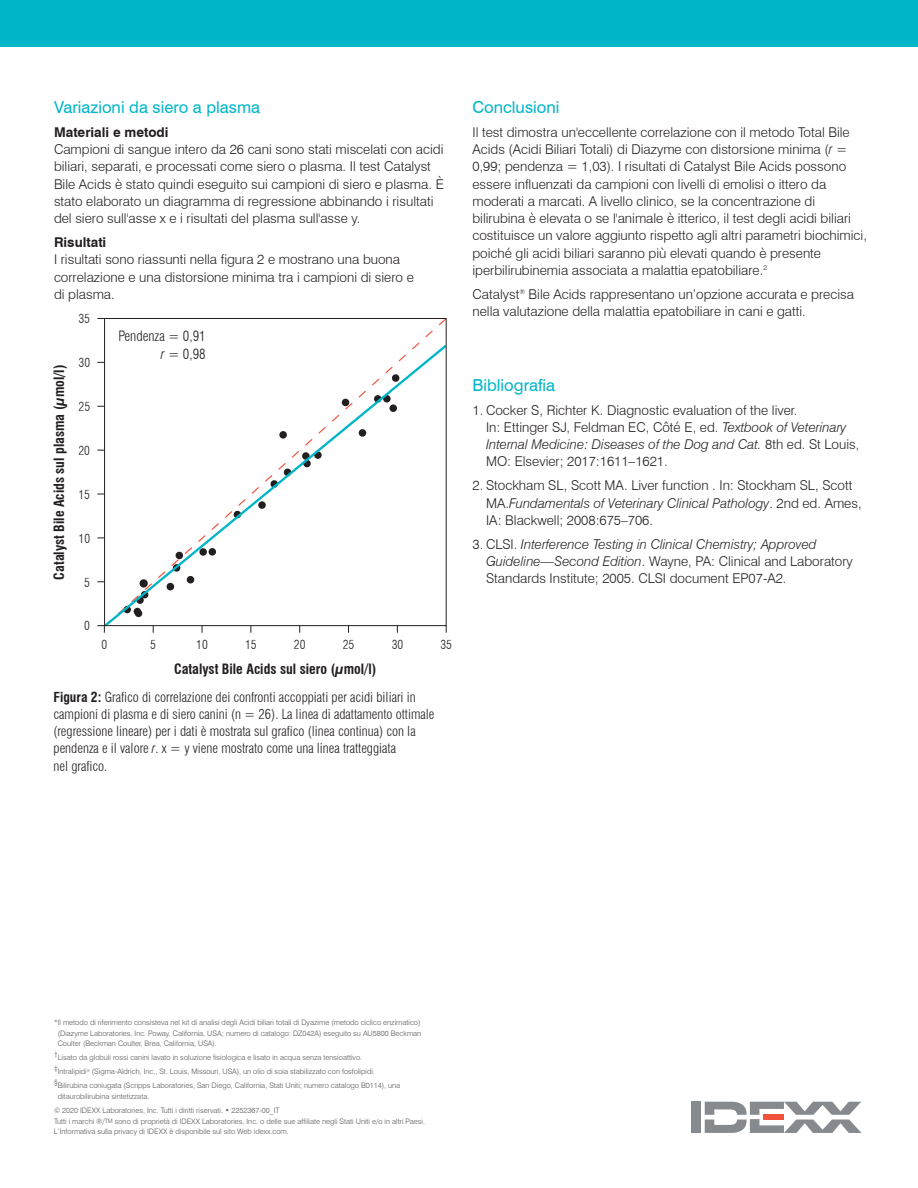
<style>
.page{position:relative;width:918px;height:1188px;background:#fff}
.page>*{position:absolute;margin:0;border:0;box-sizing:border-box;transform-origin:0 0}
.t1{font:16.5px "Swiss 721 BT";color:#00b6c8}
.t2{font:700 condensed 13.95px "Swiss 721 BT";color:#231f20}
.t3{font:300 condensed 13.95px/18.6px "Swiss 721 BT";color:#231f20;text-align:right}
.t4{font:300 13.5px/17.2px "Swiss 721 BT";color:#231f20}
.t5{font:300 condensed 13.5px/17.2px "Swiss 721 BT";color:#231f20}
.t6{font:700 13.5px "Swiss 721 BT";color:#231f20}
.t7{font:300 condensed 12.3px "Swiss 721 BT";color:#231f20}
.t8{font:300 7.5px/10.5px "Swiss 721 BT";color:#57585a}
.s1{font-style:italic}
.s2{font-weight:700}
.s3{font-style:italic;font-stretch:condensed}
.s4{font-size:6px}
</style>
<div class="page">
<div style="left:0;top:0;width:918px;height:46px;background:#00b6c8"></div>
<div style="left:691px;top:1102px;width:10px;height:31px;background:#868a8e"></div>
<svg style="left:705px;top:1102px;width:157px;height:31px"></svg>
<svg style="left:106px;top:342px;width:338px;height:282px"></svg>
<div style="left:104px;top:318px;width:342px;height:308px;border:1px solid #231f20"></div>
<svg style="left:97px;top:625px;width:8px;height:8px"></svg>
<p class="t1" style="left:54px;top:97px;width:208px">Variazioni da siero a plasma</p>
<p class="t6" style="left:54px;top:124px;width:116px">Materiali e metodi</p>
<p class="t4" style="left:54px;top:141px;width:391px">Campioni di sangue intero da 26 cani sono stati miscelati con acidi biliari, separati, e processati come siero o plasma. Il test Catalyst Bile Acids è stato quindi eseguito sui campioni di siero e plasma. È stato elaborato un diagramma di regressione abbinando i risultati del siero sull'asse x e i risultati del plasma sull'asse y.</p>
<p class="t6" style="left:54px;top:234px;width:54px">Risultati</p>
<p class="t4" style="left:54px;top:251px;width:361px">I risultati sono riassunti nella figura 2 e mostrano una buona correlazione e una distorsione minima tra i campioni di siero e di plasma.</p>
<p class="t7" style="left:78px;top:311px;width:13px">35</p>
<p class="t2" style="left:51px;top:580px;width:216px;rotate:-90deg">Catalyst Bile Acids sul plasma (µmol/l)</p>
<p class="t7" style="left:79px;top:355px;width:13px">30</p>
<p class="t7" style="left:79px;top:399px;width:13px">25</p>
<p class="t7" style="left:78px;top:443px;width:13px">20</p>
<p class="t7" style="left:78px;top:487px;width:13px">15</p>
<p class="t7" style="left:79px;top:531px;width:13px">10</p>
<p class="t7" style="left:84px;top:575px;width:7px">5</p>
<p class="t3" style="left:118px;top:327px;width:89px">Pendenza = 0,91 <span class="s1">r</span> = 0,98</p>
<p class="t7" style="left:84px;top:619px;width:7px">0</p>
<p class="t7" style="left:101px;top:638px;width:7px">0</p>
<p class="t7" style="left:150px;top:638px;width:7px">5</p>
<p class="t7" style="left:196px;top:638px;width:13px">10</p>
<p class="t7" style="left:245px;top:638px;width:13px">15</p>
<p class="t7" style="left:294px;top:638px;width:13px">20</p>
<p class="t7" style="left:343px;top:638px;width:13px">25</p>
<p class="t7" style="left:392px;top:638px;width:13px">30</p>
<p class="t7" style="left:441px;top:638px;width:13px">35</p>
<p class="t2" style="left:174px;top:660px;width:204px">Catalyst Bile Acids sul siero (µmol/l)</p>
<p class="t5" style="left:54px;top:688px;width:382px"><span class="s2">Figura 2:</span> Grafico di correlazione dei confronti accoppiati per acidi biliari in campioni di plasma e di siero canini (n = 26). La linea di adattamento ottimale (regressione lineare) per i dati è mostrata sul grafico (linea continua) con la pendenza e il valore <span class="s1">r</span>. x = y viene mostrato come una linea tratteggiata<br>nel grafico.</p>
<p class="t1" style="left:472px;top:97px;width:89px">Conclusioni</p>
<p class="t4" style="left:472px;top:123px;width:396px">Il test dimostra un'eccellente correlazione con il metodo Total Bile Acids (Acidi Biliari Totali) di Diazyme con distorsione minima (<span class="s3">r</span> = 0,99; pendenza = 1,03). I risultati di Catalyst Bile Acids possono essere influenzati da campioni con livelli di emolisi o ittero da moderati a marcati. A livello clinico, se la concentrazione di bilirubina è elevata o se l'animale è itterico, il test degli acidi biliari costituisce un valore aggiunto rispetto agli altri parametri biochimici, poiché gli acidi biliari saranno più elevati quando è presente iperbilirubinemia associata a malattia epatobiliare.<sup>2</sup></p>
<p class="t4" style="left:472px;top:285px;width:383px">Catalyst<sup>®</sup> Bile Acids rappresentano un’opzione accurata e precisa nella valutazione della malattia epatobiliare in cani e gatti.</p>
<p class="t1" style="left:472px;top:375px;width:84px">Bibliografia</p>
<p class="t4" style="left:486px;top:401px;width:375px;text-indent:-14px">1. Cocker S, Richter K. Diagnostic evaluation of the liver.<br>In: Ettinger SJ, Feldman EC, Côté E, ed. <span class="s1">Textbook of Veterinary Internal Medicine: Diseases of the Dog and Cat.</span> 8th ed. St Louis, MO: Elsevier; 2017:1611–1621.</p>
<p class="t4" style="left:486px;top:477px;width:377px;text-indent:-14px">2. Stockham SL, Scott MA. Liver function . In: Stockham SL, Scott<br>MA.<span class="s1">Fundamentals of Veterinary Clinical Pathology</span>. 2nd ed. Ames,<br>IA: Blackwell; 2008:675–706.</p>
<p class="t4" style="left:486px;top:535px;width:368px;text-indent:-14px">3. CLSI. <span class="s1">Interference Testing in Clinical Chemistry; Approved<br>Guideline—Second Edition</span>. Wayne, PA: Clinical and Laboratory<br>Standards Institute; 2005. CLSI document EP07-A2.</p>
<p class="t8" style="left:58px;top:1017px;width:365px;text-align:justify;text-indent:-4px">*Il metodo di riferimento consisteva nel kit di analisi degli Acidi biliari totali di Dyazime (metodo ciclico enzimatico) (Diazyme Laboratories, Inc. Poway, California, USA; numero di catalogo: DZ042A) eseguito su AU5800 Beckman Coulter (Beckman Coulter, Brea, California, USA).</p>
<p class="t8" style="left:54px;top:1051px;width:348px;line-height:14px">†Lisato da globuli rossi canini lavato in soluzione fisiologica e lisato in acqua senza tensioattivo.<br>‡Intralipidi<sup>®</sup> (Sigma-Aldrich, Inc., St. Louis, Missouri, USA), un olio di soia stabilizzato con fosfolipidi. §Bilirubina coniugata (Scripps Laboratories, San Diego, California, Stati Uniti; numero catalogo B0114), una</p>
<p class="t8" style="left:54px;top:1089px;width:227px;line-height:14px;text-indent:4px">ditaurobilirubina sintetizzata.<br>© 2020 IDEXX Laboratories, Inc. Tutti i diritti riservati. • 2252367-00_IT</p>
<p class="t8" style="left:54px;top:1116px;width:373px">Tutti i marchi ®/<span class="s4">TM</span> sono di proprietà di IDEXX Laboratories, Inc. o delle sue affiliate negli Stati Uniti e/o in altri Paesi.<br>L’Informativa sulla privacy di IDEXX è disponibile sul sito Web idexx.com.</p>
</div>
